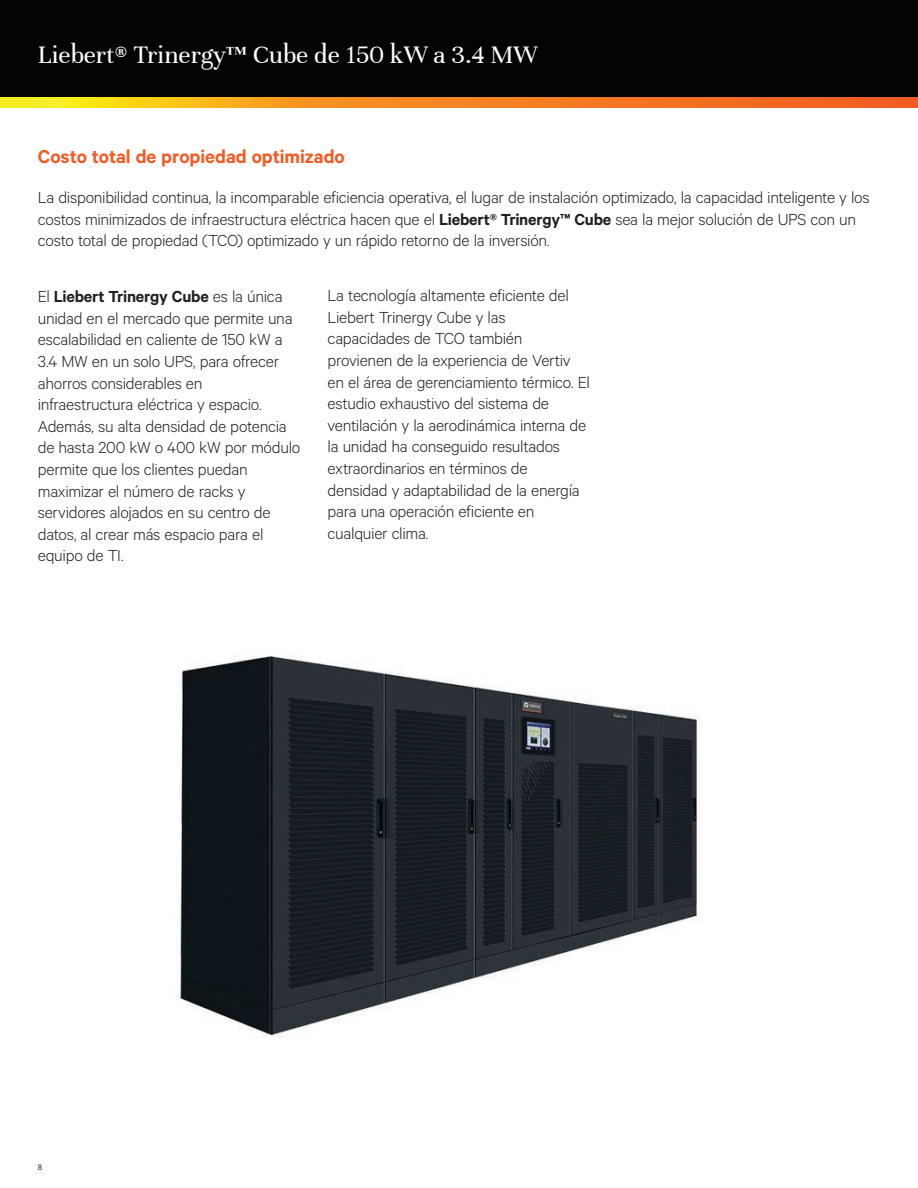
<style>
.page{position:relative;width:918px;height:1188px;background:#fff}
.page>*{position:absolute;margin:0;border:0;box-sizing:border-box;transform-origin:0 0}
.t1{font:27px "Unna";color:#fff}
.t2{font:600 21px "Calibre";color:#f15b24}
.t3{font:300 18px/21.6px "Calibre";letter-spacing:-.015em;color:#231f20}
.t4{font:9px "Calibre";color:#231f20}
.s1{font-weight:600}
</style>
<div class="page">
<div style="left:0;top:0;width:918px;height:108px;background:#040503"></div>
<svg style="left:0;top:98px;width:918px;height:10px;background:#f5921f"></svg>
<img style="left:176px;top:655px;width:524px;height:382px">
<h1 class="t1" style="left:38px;top:39px;width:501px">Liebert® Trinergy™ Cube de 150 kW a 3.4 MW</h1>
<p class="t2" style="left:38px;top:144px;width:309px">Costo total de propiedad optimizado</p>
<p class="t3" style="left:38px;top:186px;width:833px">La disponibilidad continua, la incomparable eficiencia operativa, el lugar de instalación optimizado, la capacidad inteligente y los costos minimizados de infraestructura eléctrica hacen que el <span class="s1">Liebert® Trinergy™ Cube</span> sea la mejor solución de UPS con un costo total de propiedad (TCO) optimizado y un rápido retorno de la inversión.</p>
<p class="t3" style="left:38px;top:285px;width:264px">El <span class="s1">Liebert Trinergy Cube</span> es la única unidad en el mercado que permite una escalabilidad en caliente de 150 kW a<br>3.4 MW en un solo UPS, para ofrecer ahorros considerables en infraestructura eléctrica y espacio.<br>Además, su alta densidad de potencia de hasta 200 kW o 400 kW por módulo permite que los clientes puedan maximizar el número de racks y servidores alojados en su centro de datos, al crear más espacio para el equipo de TI.</p>
<p class="t3" style="left:328px;top:284px;width:264px">La tecnología altamente eficiente del Liebert Trinergy Cube y las capacidades de TCO también provienen de la experiencia de Vertiv en el área de gerenciamiento térmico. El estudio exhaustivo del sistema de ventilación y la aerodinámica interna de la unidad ha conseguido resultados extraordinarios en términos de densidad y adaptabilidad de la energía para una operación eficiente en cualquier clima.</p>
<p class="t4" style="left:38px;top:1162px;width:6px">8</p>
</div>
